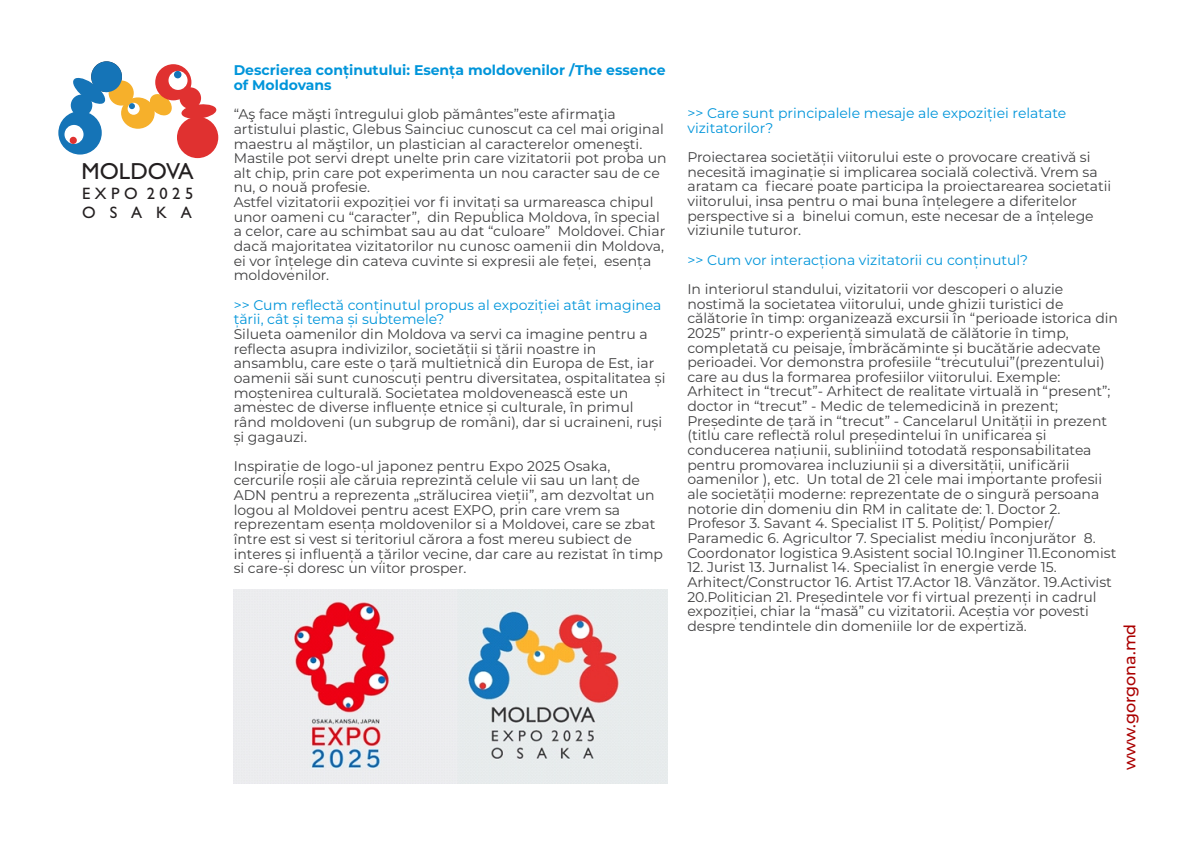
<style>
.page{position:relative;width:1191px;height:842px;background:#fff}
.page>*{position:absolute;margin:0;border:0;box-sizing:border-box;transform-origin:0 0}
.t1{font:23.3px "Gill Sans";color:#231f20}
.t2{font:16.5px/18.7px "Gill Sans";letter-spacing:.27em;color:#231f20}
.t3{font:500 16px "Montserrat";color:#ab0000}
.t4{font:14px/14.6px "Montserrat";color:#404041}
.t5{font:14px/14.6px "Montserrat";color:#0095da}
.t6{font:700 14px/14.6px "Montserrat";color:#0095da}
</style>
<div class="page">
<div style="left:109px;top:80px;width:25px;height:26px;background:#f6b02b;border-radius:50%"></div>
<div style="left:121px;top:97px;width:34px;height:32px;background:#f6b02b;border-radius:50%"></div>
<div style="left:58px;top:111px;width:44px;height:44px;background:#1574b7;border-radius:50%"></div>
<div style="left:71px;top:95px;width:21px;height:21px;background:#1574b7;border-radius:50%"></div>
<div style="left:91px;top:61px;width:31px;height:31px;background:#1574b7;border-radius:50%"></div>
<svg style="left:71px;top:77px;width:36px;height:28px"></svg>
<svg style="left:148px;top:94px;width:25px;height:23px"></svg>
<div style="left:155px;top:64px;width:36px;height:36px;background:#e03130;border-radius:50%"></div>
<div style="left:179px;top:87px;width:22px;height:22px;background:#e03130;border-radius:50%"></div>
<svg style="left:180px;top:103px;width:37px;height:17px"></svg>
<div style="left:177px;top:117px;width:41px;height:41px;background:#e03130;border-radius:50%"></div>
<div style="left:64px;top:125px;width:20px;height:19px;background:#fff;border-radius:50%"></div>
<div style="left:168px;top:71px;width:19px;height:19px;background:#fff;border-radius:50%"></div>
<div style="left:70px;top:137px;width:7px;height:7px;background:#e03130;border-radius:50%"></div>
<div style="left:128px;top:103px;width:12px;height:12px;background:#fff;border-radius:50%"></div>
<div style="left:174px;top:71px;width:7px;height:7px;background:#1574b7;border-radius:50%"></div>
<svg style="left:129px;top:103px;width:6px;height:6px"></svg>
<img style="left:234px;top:589px;width:433px;height:195px">
<h1 class="t1" style="left:82px;top:163px;width:114px">MOLDOVA</h1>
<p class="t2" style="left:82px;top:186px;width:113px">EXPO 2025<br>OSAKA</p>
<p class="t6" style="left:234px;top:63px;width:433px">Descrierea conținutului: Esența moldovenilor /The essence of Moldovans</p>
<p class="t4" style="left:234px;top:107px;width:434px">“Aş face măşti întregului glob pământes”este afirmaţia artistului plastic, Glebus Sainciuc cunoscut ca cel mai original maestru al măştilor, un plastician al caracterelor omeneşti.<br>Mastile pot servi drept unelte prin care vizitatorii pot proba un alt chip, prin care pot experimenta un nou caracter sau de ce nu, o nouă profesie.<br>Astfel vizitatorii expoziției vor fi invitați sa urmareasca chipul unor oameni cu “caracter”, din Republica Moldova, în special a celor, care au schimbat sau au dat “culoare” Moldovei. Chiar dacă majoritatea vizitatorilor nu cunosc oamenii din Moldova, ei vor înțelege din cateva cuvinte si expresii ale feței, esența moldovenilor.</p>
<p class="t5" style="left:234px;top:297px;width:429px">&gt;&gt; Cum reflectă conținutul propus al expoziției atât imaginea țării, cât și tema și subtemele?</p>
<p class="t4" style="left:234px;top:327px;width:433px">Silueta oamenilor din Moldova va servi ca imagine pentru a reflecta asupra indivizilor, societății si țării noastre in ansamblu, care este o țară multietnică din Europa de Est, iar oamenii săi sunt cunoscuți pentru diversitatea, ospitalitatea și moștenirea culturală. Societatea moldovenească este un amestec de diverse influențe etnice și culturale, în primul rând moldoveni (un subgrup de români), dar si ucraineni, ruși și gagauzi.</p>
<p class="t4" style="left:234px;top:458px;width:431px">Inspirație de logo-ul japonez pentru Expo 2025 Osaka, cercurile roșii ale căruia reprezintă celule vii sau un lanț de ADN pentru a reprezenta „strălucirea vieții”, am dezvoltat un logou al Moldovei pentru acest EXPO, prin care vrem sa reprezentam esența moldovenilor si a Moldovei, care se zbat între est si vest si teritoriul cărora a fost mereu subiect de interes și influență a țărilor vecine, dar care au rezistat în timp si care-și doresc un viitor prosper.</p>
<p class="t5" style="left:687px;top:106px;width:380px">&gt;&gt; Care sunt principalele mesaje ale expoziției relatate vizitatorilor?</p>
<p class="t4" style="left:687px;top:150px;width:425px">Proiectarea societății viitorului este o provocare creativă si necesită imaginație si implicarea socială colectivă. Vrem sa aratam ca fiecare poate participa la proiectarearea societatii viitorului, insa pentru o mai buna înțelegere a diferitelor perspective si a binelui comun, este necesar de a înțelege viziunile tuturor.</p>
<p class="t5" style="left:687px;top:252px;width:342px">&gt;&gt; Cum vor interacționa vizitatorii cu conținutul?</p>
<p class="t4" style="left:687px;top:282px;width:432px">In interiorul standului, vizitatorii vor descoperi o aluzie nostimă la societatea viitorului, unde ghizii turistici de călătorie în timp: organizează excursii în “perioade istorica din 2025” printr-o experiență simulată de călătorie în timp, completată cu peisaje, îmbrăcăminte și bucătărie adecvate perioadei. Vor demonstra profesiile “trecutului”(prezentului) care au dus la formarea profesiilor viitorului. Exemple:<br>Arhitect in “trecut”- Arhitect de realitate virtuală in “present”; doctor in “trecut” - Medic de telemedicină in prezent; Președinte de țară in “trecut” - Cancelarul Unității in prezent (titlu care reflectă rolul președintelui în unificarea și conducerea națiunii, subliniind totodată responsabilitatea pentru promovarea incluziunii și a diversității, unificării oamenilor ), etc. Un total de 21 cele mai importante profesii ale societății moderne: reprezentate de o singură persoana notorie din domeniu din RM in calitate de: 1. Doctor 2.<br>Profesor 3. Savant 4. Specialist IT 5. Polițist/ Pompier/ Paramedic 6. Agricultor 7. Specialist mediu înconjurător 8.<br>Coordonator logistica 9.Asistent social 10.Inginer 11.Economist</p>
<p class="t4" style="left:687px;top:560px;width:426px">12. Jurist 13. Jurnalist 14. Specialist în energie verde 15.<br>Arhitect/Constructor 16. Artist 17.Actor 18. Vânzător. 19.Activist 20.Politician 21. Președintele vor fi virtual prezenți in cadrul expoziției, chiar la “masă” cu vizitatorii. Aceștia vor povesti despre tendintele din domeniile lor de expertiză.</p>
<p class="t3" style="left:1119px;top:770px;width:148px;rotate:-90deg">www.gorgona.md</p>
</div>
